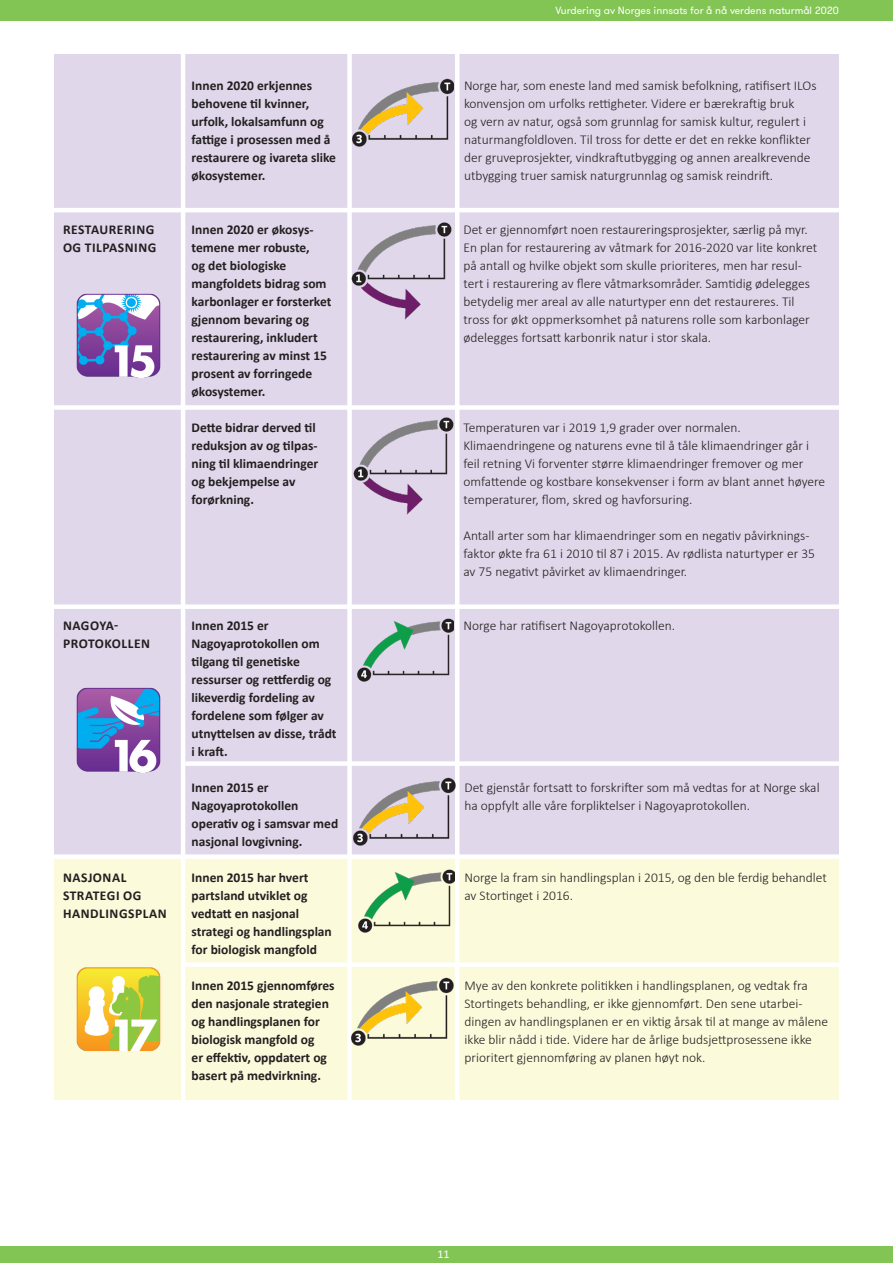
<style>
.page{position:relative;width:893px;height:1263px;background:#fff}
.page>*{position:absolute;margin:0;border:0;box-sizing:border-box;transform-origin:0 0}
.Tabell{font:300 13.5px/18px "Calibri";color:#231f20}
.Spalte_1{font:700 13.5px/18px "Calibri";color:#231f20}
.Tabell-2{font:700 13.5px/18px "Calibri";letter-spacing:.04em;color:#231f20}
.t1{font:12px "Calibri";color:#fff}
.t2{font:10.5px "GT Walsheim";color:#fff}
</style>
<div class="page">
<div style="left:0;top:1246px;width:893px;height:17px;background:#83c555"></div>
<div style="left:0;top:0;width:893px;height:20px;background:#83c555"></div>
<div style="left:54px;top:855px;width:784px;height:244px;background:#fbfadb"></div>
<div style="left:54px;top:54px;width:785px;height:801px;background:#e0d8ea"></div>
<img style="left:76px;top:293px;width:85px;height:85px">
<img style="left:76px;top:687px;width:85px;height:86px">
<img style="left:76px;top:967px;width:85px;height:84px">
<hr style="left:35px;top:208px;width:823px;height:4px;background:#fff">
<div style="left:35px;top:604px;width:823px;height:5px;background:#fff"></div>
<div style="left:35px;top:854px;width:823px;height:5px;background:#fff"></div>
<hr style="left:181px;top:27px;width:4px;height:1177px;background:#fff">
<div style="left:347px;top:38px;width:5px;height:1093px;background:#fff"></div>
<hr style="left:455px;top:38px;width:4px;height:1078px;background:#fff">
<div style="left:26px;top:405px;width:832px;height:5px;background:#fff"></div>
<div style="left:185px;top:761px;width:673px;height:5px;background:#fff"></div>
<div style="left:183px;top:962px;width:666px;height:5px;background:#fff"></div>
<img style="left:352px;top:222px;width:100px;height:98px">
<img style="left:353px;top:417px;width:101px;height:97px">
<img style="left:354px;top:777px;width:101px;height:69px">
<img style="left:357px;top:618px;width:96px;height:64px">
<img style="left:358px;top:869px;width:96px;height:64px">
<img style="left:352px;top:977px;width:101px;height:69px">
<img style="left:352px;top:78px;width:102px;height:69px">
<p class="t2" style="left:555px;top:4px;width:285px">Vurdering av Norges innsats for å nå verdens naturmål 2020</p>
<p class="Spalte_1" style="left:192px;top:76px;width:146px">Innen 2020 erkjennes behovene til kvinner, urfolk, lokalsamfunn og fattige i prosessen med å restaurere og ivareta slike økosystemer.</p>
<p class="Tabell" style="left:464px;top:76px;width:354px">Norge har, som eneste land med samisk befolkning, ratifisert ILOs konvensjon om urfolks rettigheter. Videre er bærekraftig bruk<br>og vern av natur, også som grunnlag for samisk kultur, regulert i naturmangfoldloven. Til tross for dette er det en rekke konflikter der gruveprosjekter, vindkraftutbygging og annen arealkrevende utbygging truer samisk naturgrunnlag og samisk reindrift.</p>
<p class="Tabell-2" style="left:63px;top:220px;width:95px">RESTAURERING<br>OG TILPASNING</p>
<p class="Spalte_1" style="left:192px;top:220px;width:141px">Innen 2020 er økosys&shy;temene mer robuste,<br>og det biologiske mangfoldets bidrag som karbonlager er forsterket gjennom bevaring og restaurering, inkludert restaurering av minst 15 prosent av forringede økosystemer.</p>
<p class="Tabell" style="left:463px;top:220px;width:355px">Det er gjennomført noen restaureringsprosjekter, særlig på myr.<br>En plan for restaurering av våtmark for 2016-2020 var lite konkret på antall og hvilke objekt som skulle prioriteres, men har resul&shy;tert i restaurering av flere våtmarksområder. Samtidig ødelegges betydelig mer areal av alle naturtyper enn det restaureres. Til tross for økt oppmerksomhet på naturens rolle som karbonlager ødelegges fortsatt karbonrik natur i stor skala.</p>
<p class="Spalte_1" style="left:192px;top:418px;width:128px">Dette bidrar derved til reduksjon av og tilpas&shy;ning til klimaendringer og bekjempelse av forørkning.</p>
<p class="Tabell" style="left:463px;top:418px;width:363px">Temperaturen var i 2019 1,9 grader over normalen.<br>Klimaendringene og naturens evne til å tåle klimaendringer går i feil retning Vi forventer større klimaendringer fremover og mer omfattende og kostbare konsekvenser i form av blant annet høyere temperaturer, flom, skred og havforsuring.</p>
<p class="Tabell" style="left:463px;top:526px;width:353px">Antall arter som har klimaendringer som en negativ påvirknings&shy;faktor økte fra 61 i 2010 til 87 i 2015. Av rødlista naturtyper er 35 av 75 negativt påvirket av klimaendringer.</p>
<p class="Tabell-2" style="left:63px;top:616px;width:57px">NAGOYA-</p>
<p class="Tabell" style="left:464px;top:616px;width:213px">Norge har ratifisert Nagoyaprotokollen.</p>
<p class="Tabell-2" style="left:63px;top:634px;width:89px">PROTOKOLLEN</p>
<p class="Spalte_1" style="left:192px;top:616px;width:147px">Innen 2015 er<br>Nagoyaprotokollen om tilgang til genetiske ressurser og rettferdig og likeverdig fordeling av fordelene som følger av utnyttelsen av disse, trådt i kraft.</p>
<p class="Tabell-2" style="left:63px;top:868px;width:105px">NASJONAL<br>STRATEGI OG<br>HANDLINGSPLAN</p>
<p class="Spalte_1" style="left:192px;top:778px;width:148px">Innen 2015 er<br>Nagoyaprotokollen operativ og i samsvar med nasjonal lovgivning.</p>
<p class="Spalte_1" style="left:192px;top:868px;width:142px">Innen 2015 har hvert partsland utviklet og vedtatt en nasjonal strategi og handlingsplan for biologisk mangfold</p>
<p class="Tabell" style="left:464px;top:778px;width:357px">Det gjenstår fortsatt to forskrifter som må vedtas for at Norge skal ha oppfylt alle våre forpliktelser i Nagoyaprotokollen.</p>
<p class="Tabell" style="left:464px;top:868px;width:364px">Norge la fram sin handlingsplan i 2015, og den ble ferdig behandlet av Stortinget i 2016.</p>
<p class="Spalte_1" style="left:192px;top:976px;width:145px">Innen 2015 gjennomføres den nasjonale strategien og handlingsplanen for biologisk mangfold og<br>er effektiv, oppdatert og basert på medvirkning.</p>
<p class="Tabell" style="left:464px;top:976px;width:365px">Mye av den konkrete politikken i handlingsplanen, og vedtak fra Stortingets behandling, er ikke gjennomført. Den sene utarbei&shy;dingen av handlingsplanen er en viktig årsak til at mange av målene ikke blir nådd i tide. Videre har de årlige budsjettprosessene ikke prioritert gjennomføring av planen høyt nok.</p>
<p class="t1" style="left:437px;top:1245px;width:14px">11</p>
</div>
